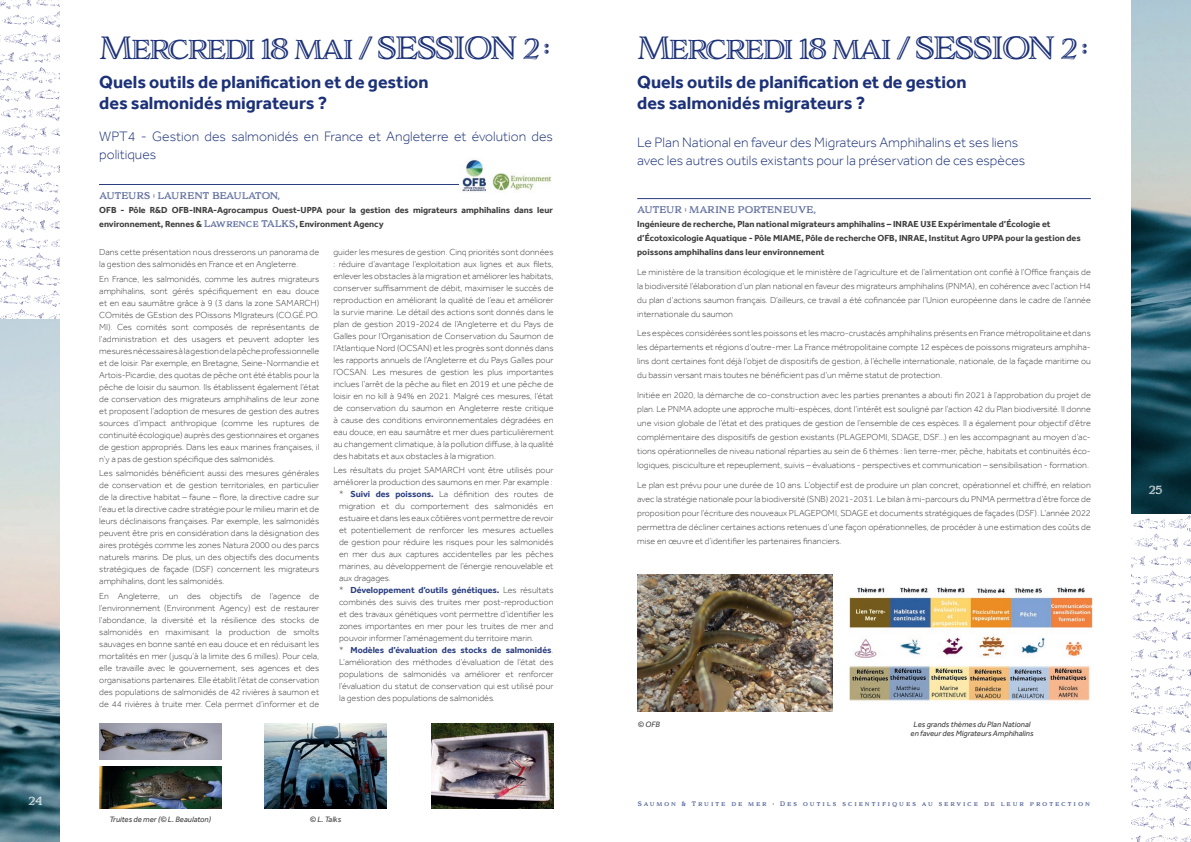
<style>
.page{position:relative;width:1191px;height:842px;background:#fff}
.page>*{position:absolute;margin:0;border:0;box-sizing:border-box;transform-origin:0 0}
.t1{font:30px "Adorn S Engraved";letter-spacing:-.09em;color:#1c3177}
.t2{font:700 18px/21px "Effra";color:#1c3177}
.t3{font:300 14px/18px "Effra";color:#1c3177}
.t4{font:12px "Adorn S Engraved";color:#fff}
.t5{font:300 9px/12px "Effra";color:#3e3e3f;text-align:justify}
.t6{font:700 9px/14px "Effra";color:#3e3e3f}
.t7{font:700 9px "Effra";color:#2b3f80}
.t8{font:9px "Adorn S Engraved";letter-spacing:-.03em;color:#2b3f80}
.t9{font:9px "Adorn S Engraved";color:#2b3f80}
.t10{font:italic 8px/9px "Effra";color:#3e3e3f;text-align:center}
.t11{font:6px "Adorn S Engraved";letter-spacing:.325em;color:#1c3177}
.s1{font-family:"Adorn S Engraved";font-weight:400;color:#2b3f80}
.s2{font-weight:700;color:#2b3f80}
.s3{font-weight:300;color:#3e3e3f}
</style>
<div class="page">
<img style="left:0;top:0;width:60px;height:842px">
<img style="left:1131px;top:0;width:60px;height:842px">
<hr style="left:637px;top:198px;width:453px;height:1px;background:#2b3f80">
<hr style="left:99px;top:184px;width:454px;height:1px;background:#2b3f80">
<img style="left:99px;top:724px;width:122px;height:35px">
<img style="left:99px;top:766px;width:122px;height:42px">
<img style="left:431px;top:724px;width:122px;height:84px">
<img style="left:264px;top:724px;width:123px;height:84px">
<img style="left:459px;top:159px;width:94px;height:33px">
<img style="left:849px;top:587px;width:244px;height:114px">
<img style="left:637px;top:574px;width:195px;height:138px">
<h1 class="t1" style="left:99px;top:27px;width:452px">Mercredi 18 mai / SESSION 2 :</h1>
<h2 class="t2" style="left:99px;top:71px;width:331px">Quels outils de planification et de gestion des salmonidés migrateurs ?</h2>
<h3 class="t3" style="left:99px;top:127px;width:455px">WPT4 - Gestion des salmonidés en France et Angleterre et évolution des politiques</h3>
<p class="t8" style="left:99px;top:189px;width:182px">AUTEURS : LAURENT BEAULATON,</p>
<p class="t6" style="left:99px;top:203px;width:455px">OFB - Pôle R&amp;D OFB-INRA-Agrocampus Ouest-UPPA pour la gestion des migrateurs amphihalins dans leur environnement, Rennes &amp; <span class="s1">Lawrence TALKS</span>, Environment Agency</p>
<p class="t5" style="left:99px;top:246px;width:221px">Dans cette présentation nous dresserons un panorama de la gestion des salmonidés en France et en Angleterre.</p>
<p class="t5" style="left:99px;top:272px;width:221px">En France, les salmonidés, comme les autres migrateurs amphihalins, sont gérés spécifiquement en eau douce et en eau saumâtre grâce à 9 (3 dans la zone SAMARCH)<br>COmités de GEstion des POissons MIgrateurs (CO.GÉ.PO.<br>MI). Ces comités sont composés de représentants de l’administration et des usagers et peuvent adopter les mesures nécessaires à la gestion de la pêche professionnelle et de loisir. Par exemple, en Bretagne, Seine-Normandie et Artois-Picardie, des quotas de pêche ont été établis pour la pêche de loisir du saumon. Ils établissent également l’état de conservation des migrateurs amphihalins de leur zone et proposent l’adoption de mesures de gestion des autres sources d’impact anthropique (comme les ruptures de continuité écologique) auprès des gestionnaires et organes de gestion appropriés. Dans les eaux marines françaises, il n’y a pas de gestion spécifique des salmonidés.</p>
<p class="t5" style="left:99px;top:467px;width:221px">Les salmonidés bénéficient aussi des mesures générales de conservation et de gestion territoriales, en particulier de la directive habitat – faune – flore, la directive cadre sur l’eau et la directive cadre stratégie pour le milieu marin et de leurs déclinaisons françaises. Par exemple, les salmonidés peuvent être pris en considération dans la désignation des aires protégés comme les zones Natura 2000 ou des parcs naturels marins. De plus, un des objectifs des documents stratégiques de façade (DSF) concernent les migrateurs amphihalins, dont les salmonidés.</p>
<p class="t5" style="left:99px;top:590px;width:221px">En Angleterre, un des objectifs de l’agence de l’environnement (Environment Agency) est de restaurer l’abondance, la diversité et la résilience des stocks de salmonidés en maximisant la production de smolts sauvages en bonne santé en eau douce et en réduisant les mortalités en mer (jusqu’à la limite des 6 milles). Pour cela, elle travaille avec le gouvernement, ses agences et des organisations partenaires. Elle établit l’état de conservation des populations de salmonidés de 42 rivières à saumon et de 44 rivières à truite mer. Cela permet d’informer et de</p>
<p class="t5" style="left:333px;top:246px;width:221px">guider les mesures de gestion. Cinq priorités sont données : réduire d’avantage l’exploitation aux lignes et aux filets, enlever les obstacles à la migration et améliorer les habitats, conserver suffisamment de débit, maximiser le succès de reproduction en améliorant la qualité de l’eau et améliorer la survie marine. Le détail des actions sont donnés dans le plan de gestion 2019-2024 de l’Angleterre et du Pays de Galles pour l’Organisation de Conservation du Saumon de l’Atlantique Nord (OCSAN) et les progrès sont donnés dans les rapports annuels de l’Angleterre et du Pays Galles pour l’OCSAN. Les mesures de gestion les plus importantes inclues l’arrêt de la pêche au filet en 2019 et une pêche de loisir en no kill à 94% en 2021. Malgré ces mesures, l’état de conservation du saumon en Angleterre reste critique à cause des conditions environnementales dégradées en eau douce, en eau saumâtre et mer dues particulièrement au changement climatique, à la pollution diffuse, à la qualité des habitats et aux obstacles à la migration.</p>
<p class="t5" style="left:333px;top:464px;width:221px">Les résultats du projet SAMARCH vont être utilisés pour</p>
<p class="t5" style="left:333px;top:476px;width:221px">améliorer la production des saumons en mer. Par example :</p>
<p class="t5" style="left:339px;top:488px;width:216px">* <span class="s2">Suivi des poissons.</span> La définition des routes de</p>
<p class="t5" style="left:339px;top:500px;width:216px">migration et du comportement des salmonidés en</p>
<p class="t5" style="left:339px;top:512px;width:216px">estuaire et dans les eaux côtières vont permettre de revoir</p>
<p class="t5" style="left:339px;top:524px;width:216px">et potentiellement de renforcer les mesures actuelles</p>
<p class="t5" style="left:339px;top:536px;width:216px">de gestion pour réduire les risques pour les salmonidés</p>
<p class="t5" style="left:339px;top:548px;width:216px">en mer dus aux captures accidentelles par les pêches</p>
<p class="t5" style="left:339px;top:560px;width:216px">marines, au développement de l’énergie renouvelable et</p>
<p class="t5" style="left:339px;top:572px;width:53px">aux dragages.</p>
<p class="t7" style="left:339px;top:585px;width:216px"><span class="s3">*</span> Développement d’outils génétiques. <span class="s3">Les résultats</span></p>
<p class="t5" style="left:339px;top:596px;width:216px">combinés des suivis des truites mer post-reproduction</p>
<p class="t5" style="left:339px;top:608px;width:216px">et des travaux génétiques vont permettre d’identifier les</p>
<p class="t5" style="left:339px;top:620px;width:216px">zones importantes en mer pour les truites de mer and</p>
<p class="t5" style="left:339px;top:632px;width:196px">pouvoir informer l’aménagement du territoire marin.</p>
<p class="t7" style="left:339px;top:645px;width:216px"><span class="s3">*</span> Modèles d’évaluation des stocks de salmonidés<span class="s3">.</span></p>
<p class="t5" style="left:339px;top:656px;width:216px">L’amélioration des méthodes d’évaluation de l’état des</p>
<p class="t5" style="left:339px;top:668px;width:216px">populations de salmonidés va améliorer et renforcer</p>
<p class="t5" style="left:339px;top:680px;width:216px">l’évaluation du statut de conservation qui est utilisé pour</p>
<p class="t5" style="left:339px;top:692px;width:157px">la gestion des populations de salmonidés.</p>
<h1 class="t1" style="left:637px;top:27px;width:452px">Mercredi 18 mai / SESSION 2 :</h1>
<h2 class="t2" style="left:637px;top:71px;width:331px">Quels outils de planification et de gestion des salmonidés migrateurs ?</h2>
<h3 class="t3" style="left:637px;top:133px;width:390px">Le Plan National en faveur des Migrateurs Amphihalins et ses liens avec les autres outils existants pour la préservation de ces espèces</h3>
<p class="t9" style="left:637px;top:203px;width:180px">AUTEUR : MARINE PORTENEUVE,</p>
<p class="t6" style="left:637px;top:217px;width:445px">Ingénieure de recherche, Plan national migrateurs amphihalins – INRAE U3E Expérimentale d’Écologie et d’Écotoxicologie Aquatique - Pôle MIAME, Pôle de recherche OFB, INRAE, Institut Agro UPPA pour la gestion des poissons amphihalins dans leur environnement</p>
<p class="t5" style="left:637px;top:264px;width:455px;line-height:14px">Le ministère de la transition écologique et le ministère de l’agriculture et de l’alimentation ont confié à l’Office français de la biodiversité l’élaboration d’un plan national en faveur des migrateurs amphihalins (PNMA), en cohérence avec l’action H4 du plan d’actions saumon français. D’ailleurs, ce travail a été cofinancée par l’Union européenne dans le cadre de l’année internationale du saumon</p>
<p class="t5" style="left:637px;top:326px;width:455px;line-height:14px">Les espèces considérées sont les poissons et les macro-crustacés amphihalins présents en France métropolitaine et dans les départements et régions d’outre-mer. La France métropolitaine compte 12 espèces de poissons migrateurs amphiha&shy;lins dont certaines font déjà l’objet de dispositifs de gestion, à l’échelle internationale, nationale, de la façade maritime ou du bassin versant mais toutes ne bénéficient pas d’un même statut de protection.</p>
<p class="t5" style="left:637px;top:388px;width:455px;line-height:14px">Initiée en 2020, la démarche de co-construction avec les parties prenantes a abouti fin 2021 à l’approbation du projet de plan. Le PNMA adopte une approche multi-espèces, dont l’intérêt est souligné par l’action 42 du Plan biodiversité. Il donne une vision globale de l’état et des pratiques de gestion de l’ensemble de ces espèces. Il a également pour objectif d’être complémentaire des dispositifs de gestion existants (PLAGEPOMI, SDAGE, DSF…) en les accompagnant au moyen d’ac&shy;tions opérationnelles de niveau national réparties au sein de 6 thèmes : lien terre-mer, pêche, habitats et continuités éco&shy;logiques, pisciculture et repeuplement, suivis – évaluations - perspectives et communication – sensibilisation - formation.</p>
<p class="t5" style="left:637px;top:477px;width:455px;line-height:14px">Le plan est prévu pour une durée de 10 ans. L’objectif est de produire un plan concret, opérationnel et chiffré, en relation avec la stratégie nationale pour la biodiversité (SNB) 2021-2031. Le bilan à mi-parcours du PNMA permettra d’être force de proposition pour l’écriture des nouveaux PLAGEPOMI, SDAGE et documents stratégiques de façades (DSF). L’année 2022 permettra de décliner certaines actions retenues d’une façon opérationnelles, de procéder à une estimation des coûts de mise en œuvre et d’identifier les partenaires financiers.</p>
<p class="t10" style="left:638px;top:720px;width:24px">© OFB</p>
<p class="t10" style="left:910px;top:720px;width:124px">Les grands thèmes du Plan National en faveur des Migrateurs Amphihalins</p>
<h3 class="t4" style="left:28px;top:793px;width:16px">24</h3>
<p class="t11" style="left:638px;top:800px;width:453px">Saumon &amp; Truite de mer : Des outils scientifiques au service de leur protection</p>
<p class="t10" style="left:109px;top:814px;width:103px">Truites de mer (© L. Beaulaton)</p>
<p class="t10" style="left:310px;top:815px;width:33px">© L. Talks</p>
<h3 class="t4" style="left:1148px;top:482px;width:16px">25</h3>
</div>
